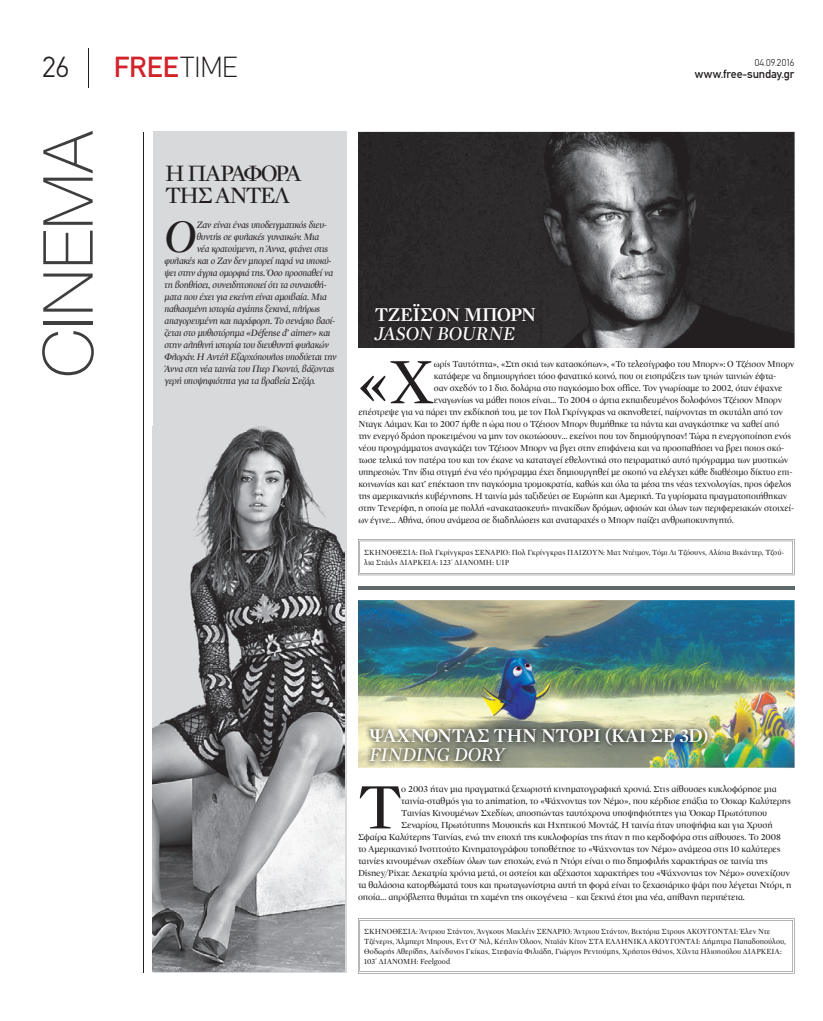
<style>
.page{position:relative;width:823px;height:1021px;background:#fff}
.page>*{position:absolute;margin:0;border:0;box-sizing:border-box;transform-origin:0 0}
.t1{font:100 69px "Helvetica Neue";letter-spacing:.01em;color:#3e3e3f}
.t2{font:66px "City Ds";color:#231f20}
.t3{font:italic 47.7px "City Ds";color:#231f20}
.t4{font:500 29.2px "PF Din Text";color:#d1232a}
.t5{font:300 29.2px "PF Din Text";color:#231f20}
.t6{font:24px/22px "City Ds";letter-spacing:-.065em;color:#231f20}
.t7{font:700 20px "City Ds";letter-spacing:-.025em;color:#fff}
.t8{font:italic 20px "City Ds";color:#fff}
.t9{font:500 12px "PF Din Text";letter-spacing:-.015em;color:#231f20}
.t10{font:italic 10px "City Ds";letter-spacing:-.02em;color:#231f20}
.t11{font:300 10px "PF Din Text";letter-spacing:.01em;color:#231f20}
.t12{font:9.5px "City Ds";letter-spacing:-.01em;color:#231f20}
.t13{font:8px/10px "City Ds";letter-spacing:.005em;color:#231f20}
.s1{font-weight:100;color:#231f20}
</style>
<div class="page">
<hr style="left:88px;top:48px;width:1px;height:40px;background:#231f20">
<hr style="left:143px;top:132px;width:1px;height:840px;background:#231f20">
<img style="left:358px;top:132px;width:436px;height:216px">
<div style="left:153px;top:131px;width:193px;height:841px;background:#d8d9db"></div>
<hr style="left:358px;top:586px;width:436px;height:3px;background:#5e6769">
<svg style="left:358px;top:539px;width:436px;height:36px"></svg>
<img style="left:358px;top:600px;width:436px;height:168px">
<img style="left:363px;top:721px;width:349px;height:46px">
<div style="left:369px;top:298px;width:171px;height:48px;background:#2b2829"></div>
<svg style="left:358px;top:918px;width:436px;height:55px"></svg>
<img style="left:153px;top:426px;width:191px;height:545px">
<h3 class="t5" style="left:43px;top:50px;width:28px">26</h3>
<h3 class="t4" style="left:114px;top:50px;width:125px">FREE<span class="s1">TIME</span></h3>
<h1 class="t1" style="left:16px;top:378px;width:249px;rotate:-90deg">CINEMA</h1>
<h3 class="t6" style="left:165px;top:162px;width:137px">H ΠΑΡΑΦΟΡΑ<br>ΤΗΣ ΑΝΤΕΛ</h3>
<h3 class="t3" style="left:164px;top:209px;width:35px">Ο</h3>
<p class="t10" style="left:197px;top:219px;width:132px">Ζαν είναι ένας υποδειγµατικός διευ-</p>
<p class="t10" style="left:197px;top:231px;width:124px">θυντής σε φυλακές γυναικών. Μια</p>
<p class="t10" style="left:197px;top:243px;width:133px">νέα κρατούµενη, η Άννα, φτάνει στις</p>
<p class="t10" style="left:164px;top:255px;width:169px">φυλακές και ο Ζαν δεν µπορεί παρά να υποκύ-</p>
<p class="t10" style="left:164px;top:267px;width:170px">ψει στην άγρια οµορφιά της. Όσο προσπαθεί να</p>
<p class="t10" style="left:164px;top:279px;width:164px">τη βοηθήσει, συνειδητοποιεί ότι τα συναισθή-</p>
<p class="t10" style="left:164px;top:291px;width:164px">µατα που έχει για εκείνη είναι αµοιβαία. Μια</p>
<p class="t10" style="left:164px;top:303px;width:157px">παθιασµένη ιστορία αγάπης ξεκινά, πλήρως</p>
<p class="t10" style="left:164px;top:315px;width:172px">απαγορευµένη και παράφορη. Το σενάριο βασί-</p>
<p class="t10" style="left:164px;top:327px;width:167px">ζεται στο µυθιστόρηµα «Défense d’ aimer» και</p>
<p class="t10" style="left:164px;top:339px;width:166px">στην αληθινή ιστορία του διευθυντή φυλακών</p>
<p class="t10" style="left:164px;top:351px;width:174px">Φλοράν. Η Αντέλ Εξαρχόπουλος υποδύεται την</p>
<p class="t10" style="left:164px;top:363px;width:171px">Άννα στη νέα ταινία του Πιερ Γκοντό, βάζοντας</p>
<p class="t10" style="left:164px;top:375px;width:152px">γερή υποψηφιότητα για τα βραβεία Σεζάρ.</p>
<p class="t11" style="left:754px;top:57px;width:41px">04.09.2016</p>
<h3 class="t7" style="left:374px;top:303px;width:163px">ΤΖΕΪΣΟΝ ΜΠΟΡΝ</h3>
<h3 class="t8" style="left:374px;top:322px;width:142px">JASON BOURNE</h3>
<p class="t9" style="left:694px;top:67px;width:101px">www.free-sunday.gr</p>
<h2 class="t2" style="left:358px;top:345px;width:78px">«Χ</h2>
<p class="t12" style="left:433px;top:359px;width:361px">ωρίς Ταυτότητα», «Στη σκιά των κατασκόπων», «Το τελεσίγραφο του Μπορν»: Ο Τζέισον Μπορν</p>
<p class="t12" style="left:433px;top:371px;width:344px">κατάφερε να δηµιουργήσει τόσο φανατικό κοινό, που οι εισπράξεις των τριών ταινιών έφτα-</p>
<p class="t12" style="left:433px;top:383px;width:350px">σαν σχεδόν το 1 δισ. δολάρια στο παγκόσµιο box office. Τον γνωρίσαµε το 2002, όταν έψαχνε</p>
<p class="t12" style="left:433px;top:395px;width:349px">εναγωνίως να µάθει ποιος είναι… Το 2004 ο άρτια εκπαιδευµένος δολοφόνος Τζέισον Μπορν</p>
<p class="t12" style="left:358px;top:407px;width:425px">επέστρεψε για να πάρει την εκδίκησή του, µε τον Πολ Γκρίνγκρας να σκηνοθετεί, παίρνοντας τη σκυτάλη από τον</p>
<p class="t12" style="left:358px;top:419px;width:422px">Νταγκ Λάιµαν. Και το 2007 ήρθε η ώρα που ο Τζέισον Μπορν θυµήθηκε τα πάντα και αναγκάστηκε να χαθεί από</p>
<p class="t12" style="left:358px;top:431px;width:434px">την ενεργό δράση προκειµένου να µην τον σκοτώσουν… εκείνοι που τον δηµιούργησαν! Τώρα η ενεργοποίηση ενός</p>
<p class="t12" style="left:358px;top:443px;width:427px">νέου προγράµµατος αναγκάζει τον Τζέισον Μπορν να βγει στην επιφάνεια και να προσπαθήσει να βρει ποιος σκό-</p>
<p class="t12" style="left:358px;top:455px;width:431px">τωσε τελικά τον πατέρα του και τον έκανε να καταταγεί εθελοντικά στο πειραµατικό αυτό πρόγραµµα των µυστικών</p>
<p class="t12" style="left:358px;top:467px;width:435px">υπηρεσιών. Την ίδια στιγµή ένα νέο πρόγραµµα έχει δηµιουργηθεί µε σκοπό να ελέγχει κάθε διαθέσιµο δίκτυο επι-</p>
<p class="t12" style="left:358px;top:479px;width:434px">κοινωνίας και κατ’ επέκταση την παγκόσµια τροµοκρατία, καθώς και όλα τα µέσα της νέας τεχνολογίας, προς όφελος</p>
<p class="t12" style="left:358px;top:491px;width:430px">της αµερικανικής κυβέρνησης. Η ταινία µάς ταξιδεύει σε Ευρώπη και Αµερική. Τα γυρίσµατα πραγµατοποιήθηκαν</p>
<p class="t12" style="left:358px;top:503px;width:437px">στην Τενερίφη, η οποία µε πολλή «ανακατασκευή» πινακίδων δρόµων, αφισών και όλων των περιφερειακών στοιχεί-</p>
<p class="t12" style="left:358px;top:515px;width:376px">ων έγινε… Αθήνα, όπου ανάµεσα σε διαδηλώσεις και αναταραχές ο Μπορν παίζει ανθρωποκυνηγητό.</p>
<p class="t13" style="left:364px;top:547px;width:421px">ΣΚΗΝΟΘΕΣΙΑ: Πολ Γκρίνγκρας ΣΕΝΑΡΙΟ: Πολ Γκρίνγκρας ΠΑΙΖΟΥΝ: Ματ Ντέιµον, Τόµι Λι Τζόουνς, Αλίσια Βικάντερ, Τζού&shy;λια Στάιλς ∆ΙΑΡΚΕΙΑ: 123΄ ∆ΙΑΝΟΜΗ: UIP</p>
<h3 class="t7" style="left:369px;top:724px;width:340px">ΨΑΧΝΟΝΤΑΣ ΤΗΝ ΝΤΟΡΙ (ΚΑΙ ΣΕ 3D)</h3>
<h3 class="t8" style="left:369px;top:743px;width:138px">FINDING DORY</h3>
<h2 class="t2" style="left:358px;top:769px;width:45px">Τ</h2>
<p class="t12" style="left:401px;top:784px;width:376px">ο 2003 ήταν µια πραγµατικά ξεχωριστή κινηµατογραφική χρονιά. Στις αίθουσες κυκλοφόρησε µια</p>
<p class="t12" style="left:401px;top:796px;width:391px">ταινία-σταθµός για το animation, το «Ψάχνοντας τον Νέµο», που κέρδισε επάξια το Όσκαρ Καλύτερης</p>
<p class="t12" style="left:401px;top:808px;width:367px">Ταινίας Κινουµένων Σχεδίων, αποσπώντας ταυτόχρονα υποψηφιότητες για Όσκαρ Πρωτότυπου</p>
<p class="t12" style="left:401px;top:820px;width:372px">Σεναρίου, Πρωτότυπης Μουσικής και Ηχητικού Μοντάζ. Η ταινία ήταν υποψήφια και για Χρυσή</p>
<p class="t12" style="left:358px;top:832px;width:424px">Σφαίρα Καλύτερης Ταινίας, ενώ την εποχή της κυκλοφορίας της ήταν η πιο κερδοφόρα στις αίθουσες. Το 2008</p>
<p class="t12" style="left:358px;top:844px;width:424px">το Αµερικανικό Ινστιτούτο Κινηµατογράφου τοποθέτησε το «Ψάχνοντας τον Νέµο» ανάµεσα στις 10 καλύτερες</p>
<p class="t12" style="left:358px;top:856px;width:411px">ταινίες κινουµένων σχεδίων όλων των εποχών, ενώ η Ντόρι είναι ο πιο δηµοφιλής χαρακτήρας σε ταινία της</p>
<p class="t12" style="left:358px;top:868px;width:433px">Disney/Pixar. ∆εκατρία χρόνια µετά, οι αστείοι και αξέχαστοι χαρακτήρες του «Ψάχνοντας τον Νέµο» συνεχίζουν</p>
<p class="t12" style="left:358px;top:880px;width:435px">τα θαλάσσια κατορθώµατά τους και πρωταγωνίστρια αυτή τη φορά είναι το ξεχασιάρικο ψάρι που λέγεται Ντόρι, η</p>
<p class="t12" style="left:358px;top:892px;width:388px">οποία… απρόβλεπτα θυµάται τη χαµένη της οικογένεια – και ξεκινά έτσι µια νέα, απίθανη περιπέτεια.</p>
<p class="t13" style="left:364px;top:926px;width:423px">ΣΚΗΝΟΘΕΣΙΑ: Άντριου Στάντον, Άνγκους Μακλέιν ΣΕΝΑΡΙΟ: Άντριου Στάντον, Βικτόρια Στρους ΑΚΟΥΓΟΝΤΑΙ: Έλεν Ντε Τζένερις, Άλµπερτ Μπρους, Εντ Ο’ Νιλ, Κέιτλιν Όλσον, Νταϊάν Κίτον ΣΤΑ ΕΛΛΗΝΙΚΑ ΑΚΟΥΓΟΝΤΑΙ: ∆ήµητρα Παπαδοπούλου, Θοδωρής Αθερίδης, Ακίνδυνος Γκίκας, Στεφανία Φιλιάδη, Γιώργος Ρεντούµης, Χρήστος Θάνος, Χίλντα Ηλιοπούλου ∆ΙΑΡΚΕΙΑ:<br>103΄ ∆ΙΑΝΟΜΗ: Feelgood</p>
</div>
